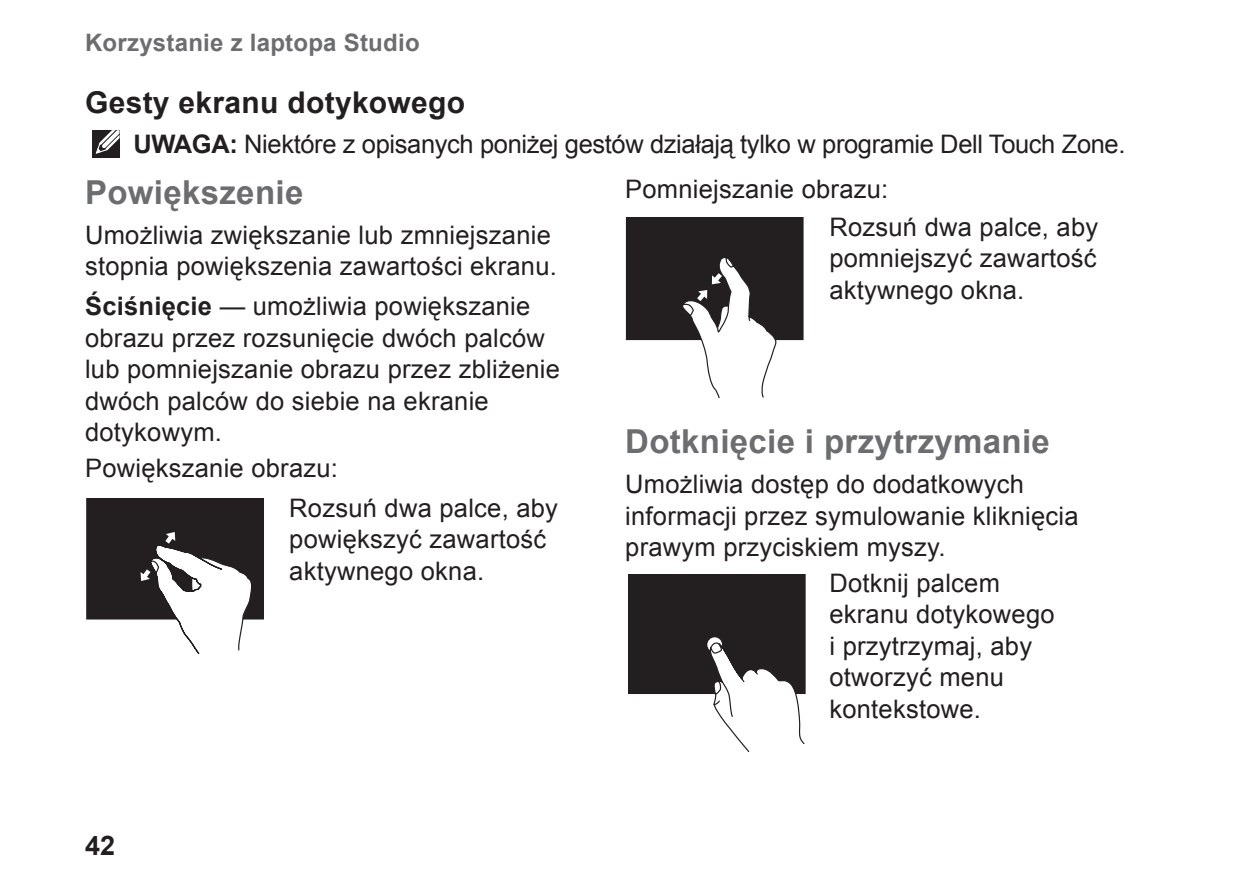
<style>
.page{position:relative;width:1259px;height:893px;background:#fff}
.page>*{position:absolute;margin:0;border:0;box-sizing:border-box;transform-origin:0 0}
.t1{font:700 33px "Arial";letter-spacing:.01em;color:#6c6d70}
.t2{font:700 30px "Arial";letter-spacing:.01em;color:#231f20}
.t3{font:700 27px "Arial";color:#231f20}
.t4{font:25.5px/31.5px "Arial";letter-spacing:.01em;color:#231f20}
.t5{font:25.5px "Arial";letter-spacing:-.015em;color:#231f20}
.t6{font:700 24px "Arial";letter-spacing:.01em;color:#6c6d70}
.s1{font-weight:700}
</style>
<div class="page">
<svg style="left:87px;top:498px;width:176px;height:156px"></svg>
<svg style="left:626px;top:217px;width:177px;height:182px"></svg>
<svg style="left:628px;top:574px;width:177px;height:178px"></svg>
<div style="left:92px;top:130px;width:27px;height:28px;background:#231f20"></div>
<svg style="left:95px;top:130px;width:25px;height:25px"></svg>
<p class="t6" style="left:85px;top:27px;width:336px">Korzystanie z laptopa Studio</p>
<p class="t2" style="left:85px;top:83px;width:382px">Gesty ekranu dotykowego</p>
<p class="t5" style="left:134px;top:128px;width:993px"><span class="s1">UWAGA:</span> Niektóre z opisanych poniżej gestów działają tylko w programie Dell Touch Zone.</p>
<p class="t1" style="left:85px;top:170px;width:220px">Powiększenie</p>
<p class="t4" style="left:85px;top:219px;width:473px">Umożliwia zwiększanie lub zmniejszanie stopnia powiększenia zawartości ekranu.</p>
<p class="t4" style="left:85px;top:291px;width:476px"><span class="s1">Ściśnięcie</span> — umożliwia powiększanie obrazu przez rozsunięcie dwóch palców lub pomniejszanie obrazu przez zbliżenie dwóch palców do siebie na ekranie dotykowym.</p>
<p class="t4" style="left:289px;top:448px;width:270px;line-height:39.6px;text-indent:-204px">Powiększanie obrazu:<br>Rozsuń dwa palce, aby</p>
<p class="t4" style="left:289px;top:524px;width:259px">powiększyć zawartość aktywnego okna.</p>
<p class="t3" style="left:85px;top:827px;width:32px">42</p>
<p class="t4" style="left:829px;top:171px;width:270px;line-height:37.5px;text-indent:-204px">Pomniejszanie obrazu:<br>Rozsuń dwa palce, aby</p>
<p class="t4" style="left:829px;top:243px;width:269px">pomniejszyć zawartość aktywnego okna.</p>
<p class="t1" style="left:625px;top:420px;width:426px">Dotknięcie i przytrzymanie</p>
<p class="t4" style="left:625px;top:469px;width:455px">Umożliwia dostęp do dodatkowych informacji przez symulowanie kliknięcia prawym przyciskiem myszy.</p>
<p class="t4" style="left:829px;top:567px;width:227px">Dotknij palcem ekranu dotykowego i przytrzymaj, aby otworzyć menu kontekstowe.</p>
</div>
